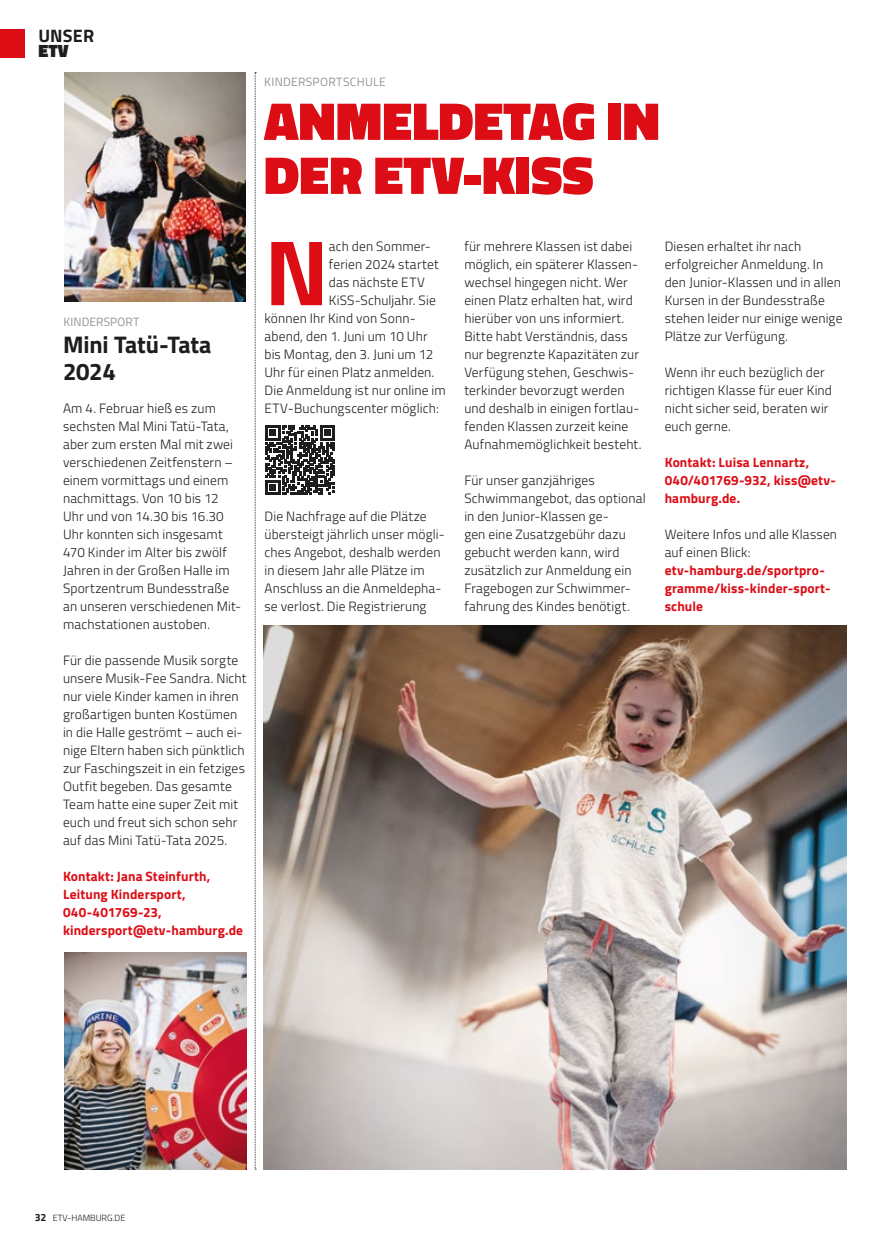
<style>
.page{position:relative;width:893px;height:1246px;background:#fff}
.page>*{position:absolute;margin:0;border:0;box-sizing:border-box;transform-origin:0 0}
.t1{font:700 92.85px "Titillium Web";color:#dc0d15}
.t2{font:900 54px/54px "Titillium Web";color:#dc0d15}
.t3{font:700 24px/27px "Titillium Web";letter-spacing:-.01em;color:#1d1d1b}
.t4{font:700 18px/15px "Titillium Web";letter-spacing:.01em;color:#1d1d1b}
.t5{font:300 13.5px/18px "Titillium Web";letter-spacing:.01em;color:#1d1d1b}
.t6{font:700 13.5px/18px "Titillium Web";letter-spacing:.01em;color:#dc0d15}
.t7{font:12px "Titillium Web";letter-spacing:.025em;color:#949691}
.t8{font:12px "Titillium Web";letter-spacing:.005em;color:#949691}
.t9{font:300 9px "Titillium Web";color:#1d1d1b}
.s1{font-weight:900}
.s2{font-weight:300;color:#1d1d1b}
.s3{font-weight:700;font-size:10.5px}
</style>
<div class="page">
<svg style="left:265px;top:425px;width:70px;height:70px"></svg>
<div style="left:0;top:29px;width:24px;height:28px;background:#dc0d15"></div>
<svg style="left:255px;top:72px;width:1px;height:1098px"></svg>
<img style="left:64px;top:72px;width:181px;height:230px">
<img style="left:64px;top:952px;width:183px;height:217px">
<img style="left:264px;top:625px;width:582px;height:544px">
<p class="t4" style="left:38px;top:27px;width:57px">UNSER<br><span class="s1">ETV</span></p>
<p class="t7" style="left:264px;top:73px;width:123px">KINDERSPORTSCHULE</p>
<p class="t2" style="left:264px;top:94px;width:397px">ANMELDETAG IN<br>DER ETV-KISS</p>
<p class="t8" style="left:64px;top:313px;width:77px">KINDERSPORT</p>
<p class="t3" style="left:63px;top:330px;width:150px">Mini Tatü-Tata<br>2024</p>
<p class="t5" style="left:63px;top:399px;width:180px">Am 4. Februar hieß es zum sechsten Mal Mini Tatü-Tata, aber zum ersten Mal mit zwei verschiedenen Zeitfenstern – einem vormittags und einem nachmittags. Von 10 bis 12<br>Uhr und von 14.30 bis 16.30<br>Uhr konnten sich insgesamt<br>470 Kinder im Alter bis zwölf<br>Jahren in der Großen Halle im<br>Sportzentrum Bundesstraße an unseren verschiedenen Mit&shy;machstationen austoben.</p>
<p class="t5" style="left:63px;top:651px;width:185px">Für die passende Musik sorgte unsere Musik-Fee Sandra. Nicht nur viele Kinder kamen in ihren großartigen bunten Kostümen in die Halle geströmt – auch ei&shy;nige Eltern haben sich pünktlich zur Faschingszeit in ein fetziges<br>Outfit begeben. Das gesamte<br>Team hatte eine super Zeit mit euch und freut sich schon sehr auf das Mini Tatü-Tata 2025.</p>
<p class="t6" style="left:63px;top:867px;width:182px">Kontakt: Jana Steinfurth,<br>Leitung Kindersport,<br>040-401769-23, kindersport@etv-hamburg.de</p>
<p class="t1" style="left:264px;top:202px;width:66px">N</p>
<p class="t5" style="left:329px;top:237px;width:103px">ach den Sommer-</p>
<p class="t5" style="left:329px;top:255px;width:111px">ferien 2024 startet</p>
<p class="t5" style="left:329px;top:273px;width:98px">das nächste ETV</p>
<p class="t5" style="left:329px;top:291px;width:108px">KiSS-Schuljahr. Sie</p>
<p class="t5" style="left:264px;top:309px;width:153px">können Ihr Kind von Sonn-</p>
<p class="t5" style="left:264px;top:327px;width:165px">abend, den 1. Juni um 10 Uhr</p>
<p class="t5" style="left:264px;top:345px;width:170px">bis Montag, den 3. Juni um 12</p>
<p class="t5" style="left:264px;top:363px;width:171px">Uhr für einen Platz anmelden.</p>
<p class="t5" style="left:264px;top:381px;width:183px">Die Anmeldung ist nur online im</p>
<p class="t5" style="left:264px;top:399px;width:176px">ETV-Buchungscenter möglich:</p>
<p class="t5" style="left:264px;top:507px;width:182px">Die Nachfrage auf die Plätze übersteigt jährlich unser mögli&shy;ches Angebot, deshalb werden in diesem Jahr alle Plätze im<br>Anschluss an die Anmeldepha&shy;se verlost. Die Registrierung</p>
<p class="t5" style="left:464px;top:237px;width:179px">für mehrere Klassen ist dabei möglich, ein späterer Klassen&shy;wechsel hingegen nicht. Wer einen Platz erhalten hat, wird hierüber von uns informiert.<br>Bitte habt Verständnis, dass nur begrenzte Kapazitäten zur<br>Verfügung stehen, Geschwis&shy;terkinder bevorzugt werden und deshalb in einigen fortlau&shy;fenden Klassen zurzeit keine<br>Aufnahmemöglichkeit besteht.</p>
<p class="t5" style="left:464px;top:471px;width:183px">Für unser ganzjähriges<br>Schwimmangebot, das optional in den Junior-Klassen ge-<br>gen eine Zusatzgebühr dazu gebucht werden kann, wird zusätzlich zur Anmeldung ein<br>Fragebogen zur Schwimmer&shy;fahrung des Kindes benötigt.</p>
<p class="t5" style="left:665px;top:237px;width:179px">Diesen erhaltet ihr nach erfolgreicher Anmeldung. In den Junior-Klassen und in allen<br>Kursen in der Bundesstraße stehen leider nur einige wenige<br>Plätze zur Verfügung.</p>
<p class="t5" style="left:665px;top:363px;width:169px">Wenn ihr euch bezüglich der richtigen Klasse für euer Kind nicht sicher seid, beraten wir euch gerne.</p>
<p class="t6" style="left:665px;top:453px;width:173px">Kontakt: Luisa Lennartz,<br>040/401769-932, kiss@etv&shy;hamburg.de.</p>
<p class="t6" style="left:665px;top:525px;width:174px"><span class="s2">Weitere Infos und alle Klassen auf einen Blick: </span>etv-hamburg.de/sportpro&shy;gramme/kiss-kinder-sport&shy;schule</p>
<p class="t9" style="left:35px;top:1212px;width:92px"><span class="s3">32</span> ETV-HAMBURG.DE</p>
</div>
